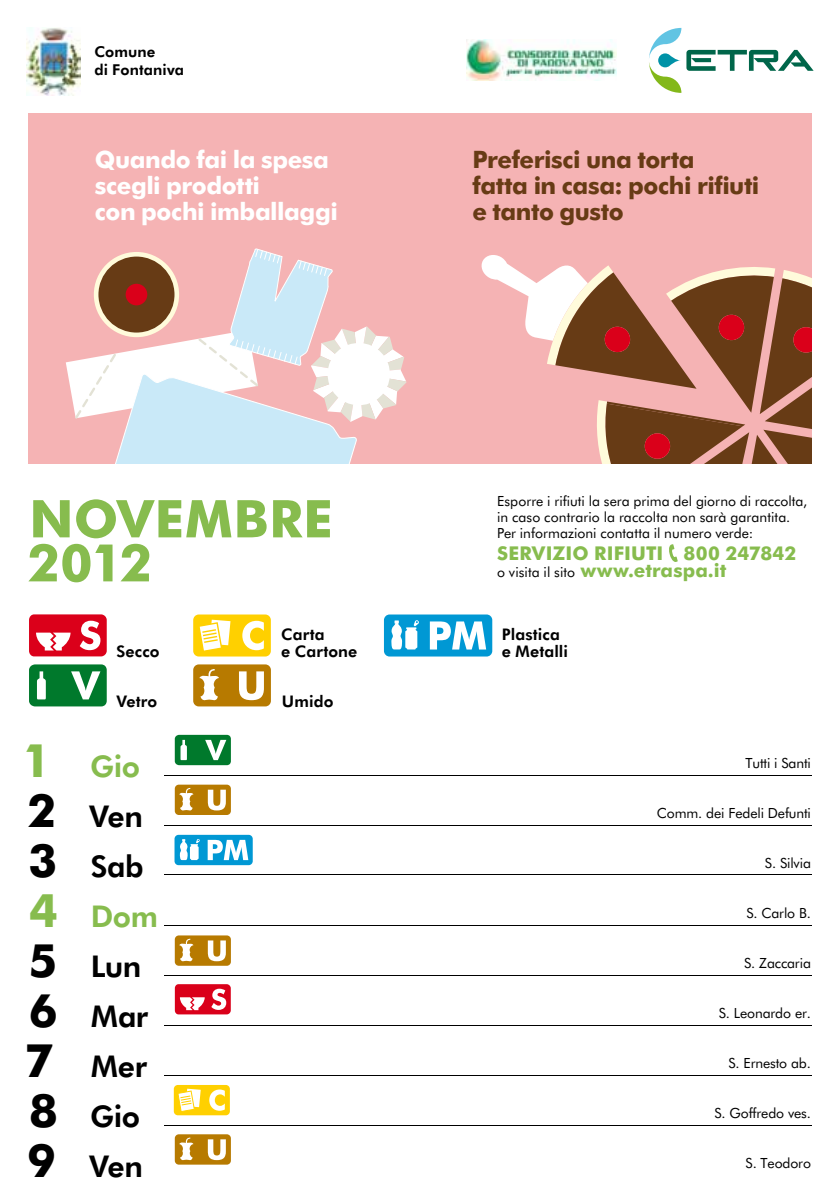
<style>
.page{position:relative;width:840px;height:1191px;background:#fff}
.page>*{position:absolute;margin:0;border:0;box-sizing:border-box;transform-origin:0 0}
.t1{font:700 52px/44px "Futura BT";letter-spacing:.005em;color:#87bc4e}
.t2{font:700 46px/50px "Futura BT";color:#000}
.t3{font:700 46px "Futura BT";color:#87bc4e}
.t4{font:800 30px/50px "Futura BT";letter-spacing:-.015em;color:#000}
.t5{font:800 30px "Futura BT";letter-spacing:-.015em;color:#87bc4e}
.t6{font:700 24px/26px "Futura BT";letter-spacing:-.02em;color:#673b15}
.t7{font:700 24px/26px "Futura BT";letter-spacing:-.02em;color:#fff}
.t8{font:700 19px/17px "Futura BT";letter-spacing:.005em;color:#87bc4e}
.t9{font:800 16px/17px "Futura BT";letter-spacing:.005em;color:#000}
.t10{font:800 15px/18px "Futura BT";letter-spacing:.005em;color:#000}
.t11{font:14px/16px "Futura BT";letter-spacing:-.005em;color:#000}
.s1{font-weight:400;font-size:14px;color:#000}
</style>
<div class="page">
<hr style="left:163px;top:925px;width:648px;height:1px;background:#000">
<hr style="left:163px;top:975px;width:648px;height:1px;background:#000">
<hr style="left:163px;top:1025px;width:648px;height:1px;background:#000">
<hr style="left:163px;top:1075px;width:648px;height:1px;background:#000">
<hr style="left:163px;top:1125px;width:648px;height:1px;background:#000">
<hr style="left:163px;top:874px;width:648px;height:1px;background:#000">
<hr style="left:163px;top:775px;width:648px;height:1px;background:#000">
<hr style="left:163px;top:825px;width:648px;height:1px;background:#000">
<img style="left:466px;top:39px;width:150px;height:42px">
<img style="left:26px;top:27px;width:55px;height:68px">
<svg style="left:649px;top:28px;width:164px;height:65px"></svg>
<div style="left:175px;top:735px;width:56px;height:30px;background:#00792c;border-radius:4px"></div>
<svg style="left:205px;top:740px;width:21px;height:20px"></svg>
<svg style="left:180px;top:740px;width:7px;height:20px"></svg>
<div style="left:175px;top:984px;width:56px;height:30px;background:#da001a;border-radius:4px"></div>
<svg style="left:180px;top:997px;width:25px;height:14px"></svg>
<svg style="left:211px;top:988px;width:15px;height:22px"></svg>
<div style="left:174px;top:1085px;width:56px;height:30px;background:#ffd000;border-radius:4px"></div>
<svg style="left:209px;top:1089px;width:16px;height:21px"></svg>
<svg style="left:178px;top:1088px;width:23px;height:24px"></svg>
<div style="left:175px;top:935px;width:56px;height:30px;background:#b77a00;border-radius:4px"></div>
<svg style="left:179px;top:938px;width:14px;height:23px"></svg>
<svg style="left:208px;top:940px;width:18px;height:21px"></svg>
<div style="left:175px;top:784px;width:56px;height:31px;background:#b77a00;border-radius:4px"></div>
<svg style="left:179px;top:788px;width:14px;height:22px"></svg>
<svg style="left:208px;top:789px;width:18px;height:21px"></svg>
<div style="left:175px;top:1134px;width:56px;height:30px;background:#b77a00;border-radius:4px"></div>
<svg style="left:179px;top:1137px;width:14px;height:23px"></svg>
<svg style="left:208px;top:1139px;width:18px;height:21px"></svg>
<div style="left:174px;top:835px;width:78px;height:30px;background:#0098d4;border-radius:4px"></div>
<svg style="left:207px;top:840px;width:41px;height:20px"></svg>
<svg style="left:179px;top:839px;width:21px;height:21px"></svg>
<svg style="left:669px;top:544px;width:8px;height:18px"></svg>
<div style="left:193px;top:614px;width:78px;height:42px;background:#ffd000;border-radius:6px"></div>
<svg style="left:242px;top:621px;width:22px;height:29px"></svg>
<svg style="left:199px;top:619px;width:31px;height:32px"></svg>
<div style="left:193px;top:664px;width:78px;height:42px;background:#b77a00;border-radius:6px"></div>
<svg style="left:199px;top:669px;width:20px;height:31px"></svg>
<svg style="left:239px;top:671px;width:25px;height:29px"></svg>
<div style="left:384px;top:614px;width:108px;height:42px;background:#0098d4;border-radius:6px"></div>
<svg style="left:429px;top:621px;width:57px;height:28px"></svg>
<svg style="left:391px;top:620px;width:27px;height:29px"></svg>
<div style="left:29px;top:614px;width:78px;height:42px;background:#db001a;border-radius:5px"></div>
<svg style="left:36px;top:632px;width:34px;height:19px"></svg>
<svg style="left:80px;top:620px;width:20px;height:30px"></svg>
<div style="left:29px;top:664px;width:78px;height:42px;background:#00792c;border-radius:6px"></div>
<svg style="left:71px;top:671px;width:29px;height:28px"></svg>
<svg style="left:37px;top:671px;width:9px;height:28px"></svg>
<div style="left:28px;top:113px;width:783px;height:350px;background:#f5b3b4"></div>
<svg style="left:66px;top:248px;width:340px;height:215px"></svg>
<svg style="left:481px;top:255px;width:330px;height:208px"></svg>
<p class="t10" style="left:94px;top:43px;width:91px">Comune<br>di Fontaniva</p>
<h3 class="t7" style="left:95px;top:146px;width:244px">Quando fai la spesa scegli prodotti<br>con pochi imballaggi</h3>
<h1 class="t1" style="left:27px;top:496px;width:306px">novembRe<br>2012</h1>
<p class="t9" style="left:116px;top:642px;width:45px">Secco</p>
<p class="t9" style="left:281px;top:625px;width:78px">Carta<br>e Cartone</p>
<h2 class="t3" style="left:22px;top:732px;width:30px">1</h2>
<h2 class="t2" style="left:28px;top:785px;width:31px">2<br>3</h2>
<h2 class="t3" style="left:29px;top:882px;width:30px">4</h2>
<h2 class="t2" style="left:25px;top:935px;width:35px;text-align:justify">5<br>6<br>7<br>8<br>9</h2>
<p class="t9" style="left:116px;top:692px;width:42px">Vetro</p>
<p class="t9" style="left:282px;top:692px;width:53px">Umido</p>
<h3 class="t5" style="left:90px;top:747px;width:51px">Gio</h3>
<h3 class="t4" style="left:89px;top:790px;width:56px">Ven<br>Sab</h3>
<h3 class="t5" style="left:91px;top:897px;width:69px">Dom</h3>
<h3 class="t4" style="left:89px;top:940px;width:60px">Lun<br>Mar<br>Mer<br>Gio<br>Ven</h3>
<h3 class="t6" style="left:472px;top:146px;width:288px">Preferisci una torta<br>fatta in casa: pochi rifiuti e tanto gusto</h3>
<p class="t11" style="left:497px;top:493px;width:312px">Esporre i rifiuti la sera prima del giorno di raccolta, in caso contrario la raccolta non sarà garantita.<br>Per informazioni contatta il numero verde:</p>
<h3 class="t8" style="left:497px;top:544px;width:300px">seRviZio RiFiuti 800 247842 <span class="s1">o visita il sito</span> www.etraspa.it</h3>
<p class="t9" style="left:501px;top:625px;width:68px">Plastica e Metalli</p>
<p class="t11" style="left:745px;top:754px;width:67px">Tutti i Santi</p>
<p class="t11" style="left:656px;top:804px;width:155px">Comm. dei Fedeli Defunti</p>
<p class="t11" style="left:764px;top:854px;width:47px">S. Silvia</p>
<p class="t11" style="left:746px;top:904px;width:66px">S. Carlo B.</p>
<p class="t11" style="left:743px;top:954px;width:68px">S. Zaccaria</p>
<p class="t11" style="left:718px;top:1004px;width:94px">S. Leonardo er.</p>
<p class="t11" style="left:728px;top:1054px;width:84px">S. Ernesto ab.</p>
<p class="t11" style="left:714px;top:1104px;width:98px">S. Goffredo ves.</p>
<p class="t11" style="left:745px;top:1154px;width:67px">S. Teodoro</p>
</div>
